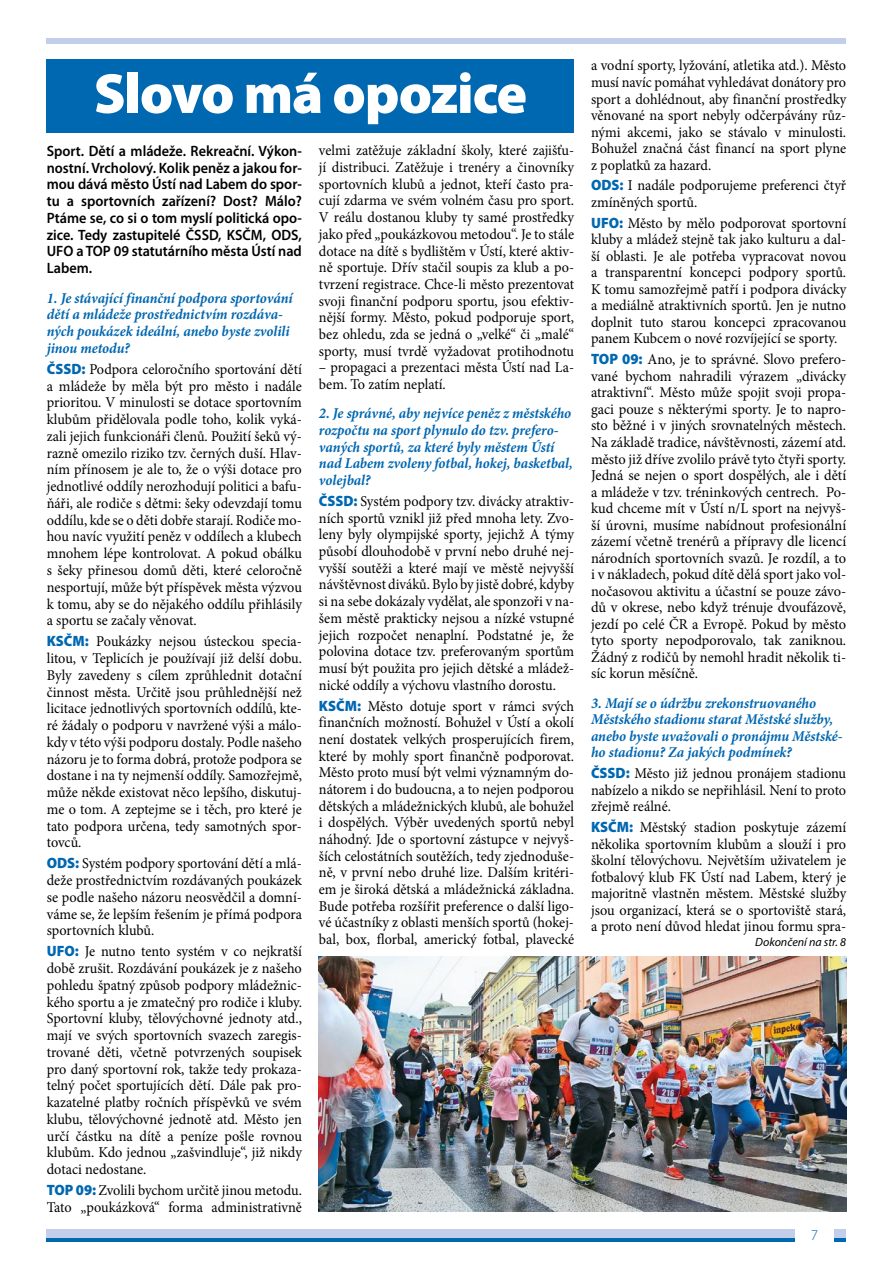
<style>
.page{position:relative;width:893px;height:1263px;background:#fff}
.page>*{position:absolute;margin:0;border:0;box-sizing:border-box;transform-origin:0 0}
.t1{font:900 57px "Myriad Pro";letter-spacing:-.02em;color:#fff}
.t2{font:15px/16.8px "Minion Pro";color:#000;text-align:justify;scale:.95 1}
.t3{font:15px/16.5px "Minion Pro";color:#000;text-align:justify;scale:.96 1}
.t4{font:italic 700 15px/16.6px "Minion Pro";letter-spacing:-.005em;color:#0067b1;scale:.95 1}
.t5{font:600 15px/16.8px "Myriad Pro";color:#000;text-align:justify;scale:.95 1}
.t6{font:300 15px "Myriad Pro";color:#0067b1}
.t7{font:italic 12px "Myriad Pro";color:#000}
.s1{font-family:"Myriad Pro";font-weight:900;color:#0067b1}
</style>
<div class="page">
<div style="left:47px;top:38px;width:799px;height:6px;background:#c3ceea"></div>
<div style="left:47px;top:1237px;width:799px;height:5px;background:#0067b1"></div>
<div style="left:47px;top:1229px;width:799px;height:8px;background:#c3ceea"></div>
<div style="left:795px;top:1229px;width:38px;height:30px;background:#fff"></div>
<div style="left:47px;top:60px;width:527px;height:73px;background:#0067b1"></div>
<img style="left:319px;top:957px;width:527px;height:255px">
<h1 class="t1" style="left:94px;top:61px;width:435px">Slovo má opozice</h1>
<p class="t5" style="left:47px;top:143px;width:270px">Sport. Dětí a mládeže. Rekreační. Výkon&shy;nostní. Vrcholový. Kolik peněz a jakou for&shy;mou dává město Ústí nad Labem do spor&shy;tu a sportovních zařízení? Dost? Málo?<br>Ptáme se, co si o tom myslí politická opo&shy;zice. Tedy zastupitelé ČSSD, KSČM, ODS, UFO a TOP 09 statutárního města Ústí nad Labem.</p>
<p class="t4" style="left:47px;top:289px;width:260px">1. Je stávající finanční podpora sportování dětí a mládeže prostřednictvím rozdáva&shy;ných poukázek ideální, anebo byste zvolili jinou metodu?</p>
<p class="t2" style="left:47px;top:361px;width:270px"><span class="s1">ČSSD:</span> Podpora celoročního sportování dětí a mládeže by měla být pro město i nadále prioritou. V minulosti se dotace sportovním klubům přidělovala podle toho, kolik vyká&shy;zali jejich funkcionáři členů. Použití šeků vý&shy;razně omezilo riziko tzv. černých duší. Hlav&shy;ním přínosem je ale to, že o výši dotace pro jednotlivé oddíly nerozhodují politici a bafu&shy;ňáři, ale rodiče s dětmi: šeky odevzdají tomu oddílu, kde se o děti dobře starají. Rodiče mo&shy;hou navíc využití peněz v oddílech a klubech mnohem lépe kontrolovat. A pokud obálku s šeky přinesou domů děti, které celoročně nesportují, může být příspěvek města výzvou k tomu, aby se do nějakého oddílu přihlásily a sportu se začaly věnovat.</p>
<p class="t2" style="left:47px;top:633px;width:270px"><span class="s1">KSČM:</span> Poukázky nejsou ústeckou specia&shy;litou, v Teplicích je používají již delší dobu.<br>Byly zavedeny s cílem zprůhlednit dotační činnost města. Určitě jsou průhlednější než licitace jednotlivých sportovních oddílů, kte&shy;ré žádaly o podporu v navržené výši a málo&shy;kdy v této výši podporu dostaly. Podle našeho názoru je to forma dobrá, protože podpora se dostane i na ty nejmenší oddíly. Samozřejmě, může někde existovat něco lepšího, diskutuj&shy;me o tom. A zeptejme se i těch, pro které je tato podpora určena, tedy samotných spor&shy;tovců.</p>
<p class="t2" style="left:47px;top:855px;width:270px"><span class="s1">ODS:</span> Systém podpory sportování dětí a mlá&shy;deže prostřednictvím rozdávaných poukázek se podle našeho názoru neosvědčil a domní&shy;váme se, že lepším řešením je přímá podpora sportovních klubů.</p>
<p class="t2" style="left:47px;top:943px;width:270px"><span class="s1">UFO:</span> Je nutno tento systém v co nejkratší době zrušit. Rozdávání poukázek je z našeho pohledu špatný způsob podpory mládežnic&shy;kého sportu a je zmatečný pro rodiče i kluby.<br>Sportovní kluby, tělovýchovné jednoty atd., mají ve svých sportovních svazech zaregis&shy;trované děti, včetně potvrzených soupisek pro daný sportovní rok, takže tedy prokaza&shy;telný počet sportujících dětí. Dále pak pro&shy;kazatelné platby ročních příspěvků ve svém klubu, tělovýchovné jednotě atd. Město jen určí částku na dítě a peníze pošle rovnou klubům. Kdo jednou „zašvindluje“, již nikdy dotaci nedostane.</p>
<p class="t2" style="left:47px;top:1182px;width:270px"><span class="s1">TOP 09:</span> Zvolili bychom určitě jinou metodu.<br>Tato „poukázková“ forma administrativně</p>
<p class="t2" style="left:319px;top:142px;width:270px">velmi zatěžuje základní školy, které zajišťu&shy;jí distribuci. Zatěžuje i trenéry a činovníky sportovních klubů a jednot, kteří často pra&shy;cují zdarma ve svém volném času pro sport.<br>V reálu dostanou kluby ty samé prostředky jako před „poukázkovou metodou“. Je to stále dotace na dítě s bydlištěm v Ústí, které aktiv&shy;ně sportuje. Dřív stačil soupis za klub a po&shy;tvrzení registrace. Chce-li město prezentovat svoji finanční podporu sportu, jsou efektiv&shy;nější formy. Město, pokud podporuje sport, bez ohledu, zda se jedná o „velké“ či „malé“ sporty, musí tvrdě vyžadovat protihodnotu</p>
<p class="t2" style="left:319px;top:359px;width:270px">– propagaci a prezentaci města Ústí nad La&shy;bem. To zatím neplatí.</p>
<p class="t4" style="left:319px;top:405px;width:269px">2. Je správné, aby nejvíce peněz z městského rozpočtu na sport plynulo do tzv. prefero&shy;vaných sportů, za které byly městem Ústí nad Labem zvoleny fotbal, hokej, basketbal, volejbal?</p>
<p class="t2" style="left:319px;top:493px;width:270px"><span class="s1">ČSSD:</span> Systém podpory tzv. divácky atraktiv&shy;ních sportů vznikl již před mnoha lety. Zvo&shy;leny byly olympijské sporty, jejichž A týmy působí dlouhodobě v první nebo druhé nej&shy;vyšší soutěži a které mají ve městě nejvyšší návštěvnost diváků. Bylo by jistě dobré, kdyby si na sebe dokázaly vydělat, ale sponzoři v na&shy;šem městě prakticky nejsou a nízké vstupné jejich rozpočet nenaplní. Podstatné je, že polovina dotace tzv. preferovaným sportům musí být použita pro jejich dětské a mládež&shy;nické oddíly a výchovu vlastního dorostu.</p>
<p class="t2" style="left:319px;top:697px;width:270px"><span class="s1">KSČM:</span> Město dotuje sport v rámci svých finančních možností. Bohužel v Ústí a okolí není dostatek velkých prosperujících firem, které by mohly sport finančně podporovat.<br>Město proto musí být velmi významným do&shy;nátorem i do budoucna, a to nejen podporou dětských a mládežnických klubů, ale bohužel i dospělých. Výběr uvedených sportů nebyl náhodný. Jde o sportovní zástupce v nejvyš&shy;ších celostátních soutěžích, tedy zjednoduše&shy;ně, v první nebo druhé lize. Dalším kritéri&shy;em je široká dětská a mládežnická základna.<br>Bude potřeba rozšířit preference o další ligo&shy;vé účastníky z oblasti menších sportů (hokej&shy;bal, box, florbal, americký fotbal, plavecké</p>
<p class="t2" style="left:591px;top:57px;width:270px">a vodní sporty, lyžování, atletika atd.). Město musí navíc pomáhat vyhledávat donátory pro sport a dohlédnout, aby finanční prostředky věnované na sport nebyly odčerpávány růz&shy;nými akcemi, jako se stávalo v minulosti.<br>Bohužel značná část financí na sport plyne z poplatků za hazard.</p>
<p class="t2" style="left:591px;top:177px;width:270px"><span class="s1">ODS:</span> I nadále podporujeme preferenci čtyř zmíněných sportů.</p>
<p class="t2" style="left:591px;top:215px;width:270px"><span class="s1">UFO:</span> Město by mělo podporovat sportovní kluby a mládež stejně tak jako kulturu a dal&shy;ší oblasti. Je ale potřeba vypracovat novou a transparentní koncepci podpory sportů.<br>K tomu samozřejmě patří i podpora divácky a mediálně atraktivních sportů. Jen je nutno doplnit tuto starou koncepci zpracovanou panem Kubcem o nové rozvíjející se sporty.</p>
<p class="t3" style="left:591px;top:351px;width:267px"><span class="s1">TOP 09:</span> Ano, je to správné. Slovo prefero&shy;vané bychom nahradili výrazem „divácky atraktivní“. Město může spojit svoji propa&shy;gaci pouze s některými sporty. Je to napro&shy;sto běžné i v jiných srovnatelných městech.<br>Na základě tradice, návštěvnosti, zázemí atd. město již dříve zvolilo právě tyto čtyři sporty.<br>Jedná se nejen o sport dospělých, ale i dětí a mládeže v tzv. tréninkových centrech. Po&shy;kud chceme mít v Ústí n/L sport na nejvyš&shy;ší úrovni, musíme nabídnout profesionální zázemí včetně trenérů a přípravy dle licencí národních sportovních svazů. Je rozdíl, a to i v nákladech, pokud dítě dělá sport jako vol&shy;nočasovou aktivitu a účastní se pouze závo&shy;dů v okrese, nebo když trénuje dvoufázově, jezdí po celé ČR a Evropě. Pokud by město tyto sporty nepodporovalo, tak zaniknou.<br>Žádný z rodičů by nemohl hradit několik ti&shy;síc korun měsíčně.</p>
<p class="t4" style="left:591px;top:694px;width:266px">3. Mají se o údržbu zrekonstruovaného Městského stadionu starat Městské služby, anebo byste uvažovali o pronájmu Městské&shy;ho stadionu? Za jakých podmínek?</p>
<p class="t2" style="left:591px;top:765px;width:270px"><span class="s1">ČSSD:</span> Město již jednou pronájem stadionu nabízelo a nikdo se nepřihlásil. Není to proto zřejmě reálné.</p>
<p class="t2" style="left:591px;top:819px;width:270px"><span class="s1">KSČM:</span> Městský stadion poskytuje zázemí několika sportovním klubům a slouží i pro školní tělovýchovu. Největším uživatelem je fotbalový klub FK Ústí nad Labem, který je majoritně vlastněn městem. Městské služby jsou organizací, která se o sportoviště stará, a proto není důvod hledat jinou formu spra-</p>
<p class="t7" style="left:755px;top:934px;width:92px">Dokončení na str. 8</p>
<p class="t6" style="left:811px;top:1227px;width:9px">7</p>
</div>
